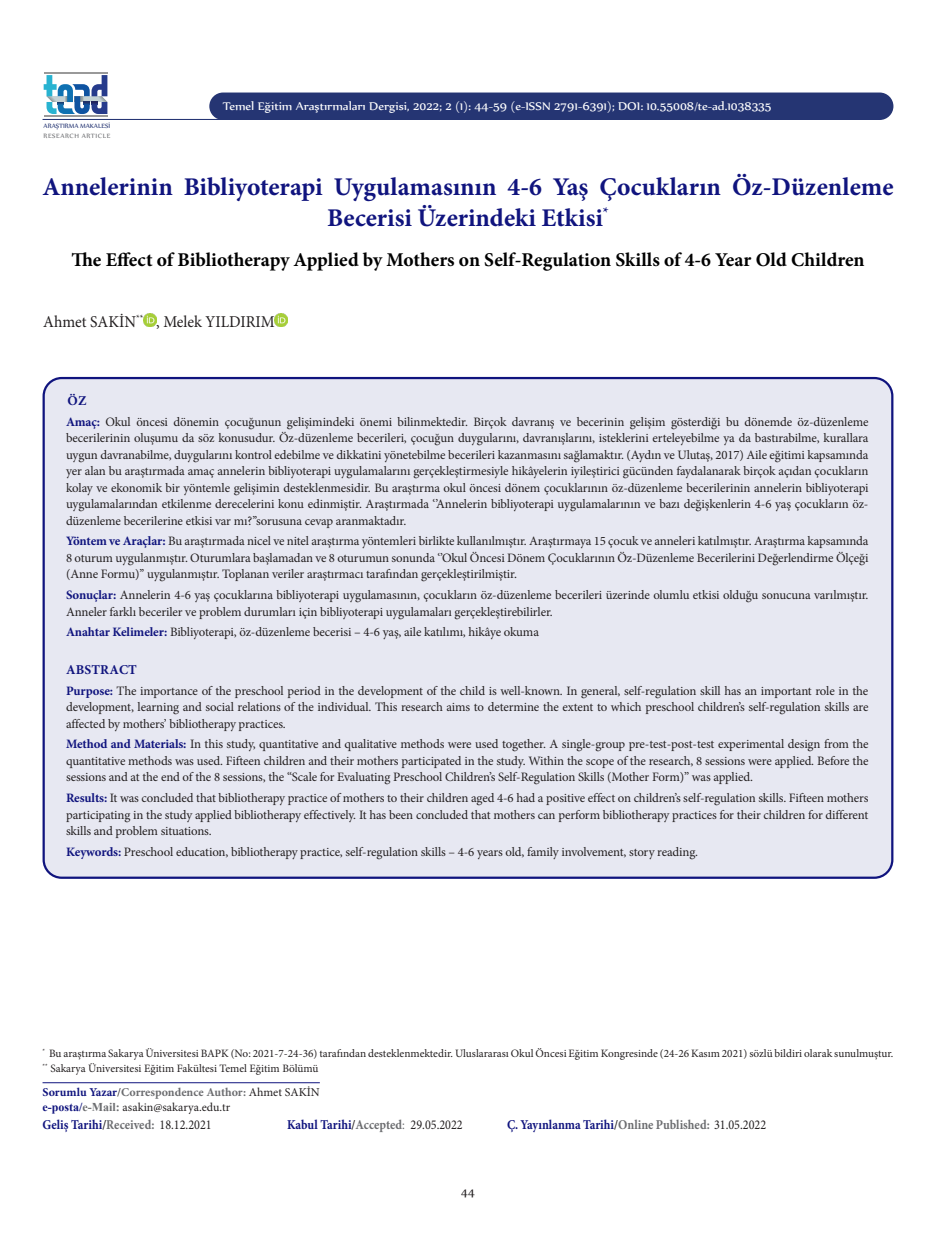
<style>
.page{position:relative;width:936px;height:1255px;background:#fff}
.page>*{position:absolute;margin:0;border:0;box-sizing:border-box;transform-origin:0 0}
.t1{font:700 25.5px/30.6px "Minion Pro";color:#10147e;text-align:center}
.H1_1{font:700 19.5px "Minion Pro";color:#000}
.author{font:16.5px "Minion Pro";color:#231f20;scale:.95 1}
.TabloTxt{font:700 13.5px "Minion Pro";color:#10147e;scale:.9 1}
.t2{font:13.5px "Nyala";color:#fff;scale:1.08 1}
.AbstractH{font:700 13.5px "Minion Pro";letter-spacing:.01em;color:#10147e}
.t3{font:13.5px "Nyala";color:#231f20}
.AbstractTxtTR{font:12.9px/16.5px "Minion Pro";letter-spacing:-.01em;color:#231f20;text-align:justify}
.authorCorresponding{font:700 12px "Minion Pro";color:#6c6d70}
.authorDetayContact{font:12px "Minion Pro";letter-spacing:.005em;color:#231f20}
.authorDetay{font:11.25px "Minion Pro";color:#231f20}
.t4{font:7.5px "Nyala";color:#253573}
.t5{font:7.5px "Nyala";letter-spacing:.08em;color:#6c6d70}
.s1{font-weight:700;color:#10147e}
.s2{color:#10147e}
.s3{font-weight:400;color:#231f20}
.s4{font-family:"Times New Roman";font-weight:700;color:#10147e}
.s5{font-family:"Times New Roman";font-weight:700;color:#6c6d70}
.s6{color:#231f20}
.s7{color:#6c6d70}
.s8{font-weight:400;color:#6c6d70}
</style>
<div class="page">
<div style="left:209px;top:92px;width:684px;height:28px;background:#253573;border-radius:14px"></div>
<hr style="left:43px;top:119px;width:577px;height:1px;background:#253573">
<hr style="left:44px;top:116px;width:63px;height:1px;background:#999">
<hr style="left:44px;top:73px;width:63px;height:1px;background:#999">
<svg style="left:44px;top:75px;width:63px;height:39px"></svg>
<svg style="left:143px;top:314px;width:13px;height:12px"></svg>
<svg style="left:275px;top:314px;width:13px;height:12px"></svg>
<hr style="left:43px;top:1082px;width:277px;height:1px;background:#10147e">
<div style="left:44px;top:378px;width:848px;height:499px;background:#e7e8f2;border-radius:18px"></div>
<p class="t2" style="left:223px;top:97px;width:510px">Temel Eğitim Araştırmaları Dergisi, 2022; 2 (1): 44-59 (e-ISSN 2791-6391); DOI: 10.55008/te-ad.1038335</p>
<p class="t4" style="left:44px;top:121px;width:68px">ARAŞTIRMA MAKALESI</p>
<p class="t5" style="left:43px;top:131px;width:68px">RESEARCH ARTICLE</p>
<h1 class="t1" style="left:43px;top:171px;width:852px">Annelerinin Bibliyoterapi Uygulamasının 4-6 Yaş Çocukların Öz-Düzenleme<br>Becerisi Üzerindeki Etkisi<sup>*</sup></h1>
<p class="H1_1" style="left:71px;top:246px;width:794px">The Effect of Bibliotherapy Applied by Mothers on Self-Regulation Skills of 4-6 Year Old Children</p>
<p class="author" style="left:43px;top:310px;width:245px">Ahmet SAKİN<sup>**</sup> , Melek YILDIRIM</p>
<p class="AbstractH" style="left:68px;top:391px;width:20px">ÖZ</p>
<p class="AbstractTxtTR" style="left:66px;top:413px;width:804px"><span class="s1">Amaç:</span> Okul öncesi dönemin çocuğunun gelişimindeki önemi bilinmektedir. Birçok davranış ve becerinin gelişim gösterdiği bu dönemde öz-düzenleme becerilerinin oluşumu da söz konusudur. Öz-düzenleme becerileri, çocuğun duygularını, davranışlarını, isteklerini erteleyebilme ya da bastırabilme, kurallara uygun davranabilme, duygularını kontrol edebilme ve dikkatini yönetebilme becerileri kazanmasını sağlamaktır. (Aydın ve Ulutaş, 2017) Aile eğitimi kapsamında yer alan bu araştırmada amaç annelerin bibliyoterapi uygulamalarını gerçekleştirmesiyle hikâyelerin iyileştirici gücünden faydalanarak birçok açıdan çocukların kolay ve ekonomik bir yöntemle gelişimin desteklenmesidir. Bu araştırma okul öncesi dönem çocuklarının öz-düzenleme becerilerinin annelerin bibliyoterapi uygulamalarından etkilenme derecelerini konu edinmiştir. Araştırmada ‘’Annelerin bibliyoterapi uygulamalarının ve bazı değişkenlerin 4-6 yaş çocukların öz&shy;düzenleme becerilerine etkisi var mı?’’sorusuna cevap aranmaktadır.</p>
<p class="AbstractTxtTR" style="left:66px;top:533px;width:804px"><span class="s1">Yöntem ve Araçlar:</span> Bu araştırmada nicel ve nitel araştırma yöntemleri birlikte kullanılmıştır. Araştırmaya 15 çocuk ve anneleri katılmıştır. Araştırma kapsamında 8 oturum uygulanmıştır. Oturumlara başlamadan ve 8 oturumun sonunda ‘’Okul Öncesi Dönem Çocuklarının Öz-Düzenleme Becerilerini Değerlendirme Ölçeği (Anne Formu)’’ uygulanmıştır. Toplanan veriler araştırmacı tarafından gerçekleştirilmiştir.</p>
<p class="AbstractTxtTR" style="left:66px;top:587px;width:803px"><span class="s1">Sonuçlar:</span> Annelerin 4-6 yaş çocuklarına bibliyoterapi uygulamasının, çocukların öz-düzenleme becerileri üzerinde olumlu etkisi olduğu sonucuna varılmıştır.<br>Anneler farklı beceriler ve problem durumları için bibliyoterapi uygulamaları gerçekleştirebilirler.</p>
<p class="AbstractTxtTR" style="left:66px;top:624px;width:474px"><span class="s1">Anahtar Kelimeler:</span> Bibliyoterapi, öz-düzenleme becerisi – 4-6 yaş, aile katılımı, hikâye okuma</p>
<p class="AbstractH" style="left:66px;top:660px;width:72px">ABSTRACT</p>
<p class="AbstractTxtTR" style="left:66px;top:682px;width:803px"><span class="s1">Purpose:</span> The importance of the preschool period in the development of the child is well-known. In general, self-regulation skill has an important role in the development, learning and social relations of the individual. This research aims to determine the extent to which preschool children’s self-regulation skills are affected by mothers’ bibliotherapy practices.</p>
<p class="AbstractTxtTR" style="left:66px;top:736px;width:804px"><span class="s1">Method and Materials:</span> In this study, quantitative and qualitative methods were used together. A single-group pre-test-post-test experimental design from the quantitative methods was used. Fifteen children and their mothers participated in the study. Within the scope of the research, 8 sessions were applied. Before the sessions and at the end of the 8 sessions, the “Scale for Evaluating Preschool Children’s Self-Regulation Skills (Mother Form)” was applied.</p>
<p class="AbstractTxtTR" style="left:66px;top:789px;width:803px"><span class="s1">Results:</span> It was concluded that bibliotherapy practice of mothers to their children aged 4-6 had a positive effect on children’s self-regulation skills. Fifteen mothers participating in the study applied bibliotherapy effectively. It has been concluded that mothers can perform bibliotherapy practices for their children for different skills and problem situations.</p>
<p class="AbstractTxtTR" style="left:66px;top:843px;width:633px"><span class="s1">Keywords:</span> Preschool education, bibliotherapy practice, self-regulation skills – 4-6 years old, family involvement, story reading.</p>
<p class="authorDetay" style="left:43px;top:1045px;width:852px"><sup>*</sup> Bu araştırma Sakarya Üniversitesi BAPK (No: 2021-7-24-36) tarafından desteklenmektedir. Uluslararası Okul Öncesi Eğitim Kongresinde (24-26 Kasım 2021) sözlü bildiri olarak sunulmuştur.</p>
<p class="authorDetay" style="left:43px;top:1060px;width:277px"><sup>**</sup> Sakarya Üniversitesi Eğitim Fakültesi Temel Eğitim Bölümü</p>
<p class="authorCorresponding" style="left:43px;top:1083px;width:279px"><span class="s2">Sorumlu Yazar</span><span class="s3">/</span>Correspondence Author: <span class="s3">Ahmet SAKİN</span></p>
<p class="authorDetayContact" style="left:43px;top:1099px;width:189px"><span class="s4">e-posta/</span><span class="s5">e-Mail:</span> asakin@sakarya.edu.tr</p>
<p class="TabloTxt" style="left:43px;top:1115px;width:189px">Geliş Tarihi<span class="s6">/</span><span class="s7">Received:</span> <span class="s3">18.12.2021</span></p>
<p class="TabloTxt" style="left:287px;top:1115px;width:197px">Kabul Tarihi<span class="s6">/</span><span class="s7">Accepted</span><span class="s8">:</span> <span class="s3">29.05.2022</span></p>
<p class="TabloTxt" style="left:507px;top:1115px;width:289px">Ç. Yayınlanma Tarihi<span class="s6">/</span><span class="s7">Online Published:</span> <span class="s3">31.05.2022</span></p>
<p class="t3" style="left:461px;top:1183px;width:15px">44</p>
</div>
